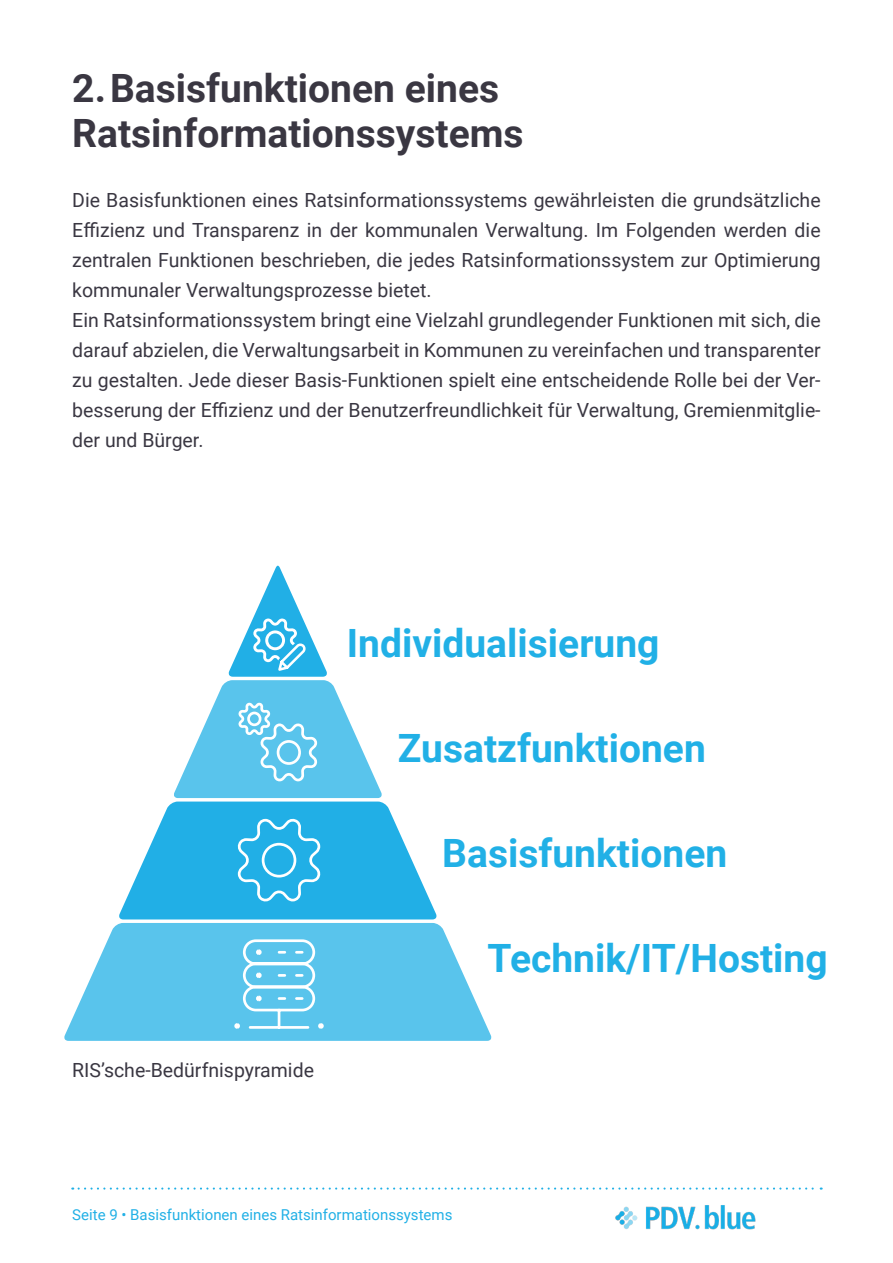
<style>
.page{position:relative;width:893px;height:1263px;background:#fff}
.page>*{position:absolute;margin:0;border:0;box-sizing:border-box;transform-origin:0 0}
.t1{font:700 39px "Roboto";color:#21b0e6}
.t2{font:700 39px/45px "Roboto";color:#3a3742}
.t3{font:19.5px/30px "Roboto";color:#3a3742}
.t4{font:15px "Roboto";color:#21b0e6}
</style>
<div class="page">
<img style="left:615px;top:1205px;width:141px;height:25px">
<svg style="left:79px;top:1187px;width:743px;height:2px"></svg>
<svg style="left:64px;top:926px;width:428px;height:115px"></svg>
<svg style="left:112px;top:565px;width:328px;height:465px"></svg>
<h1 class="t2" style="left:72px;top:64px;width:453px">2. Basisfunktionen eines<br>Ratsinformationssystems</h1>
<p class="t3" style="left:72px;top:185px;width:750px">Die Basisfunktionen eines Ratsinformationssystems gewährleisten die grundsätzliche Effizienz und Transparenz in der kommunalen Verwaltung. Im Folgenden werden die zentralen Funktionen beschrieben, die jedes Ratsinformationssystem zur Optimierung kommunaler Verwaltungsprozesse bietet.<br>Ein Ratsinformationssystem bringt eine Vielzahl grundlegender Funktionen mit sich, die darauf abzielen, die Verwaltungsarbeit in Kommunen zu vereinfachen und transparenter zu gestalten. Jede dieser Basis-Funktionen spielt eine entscheidende Rolle bei der Ver&shy;besserung der Effizienz und der Benutzerfreundlichkeit für Verwaltung, Gremienmitglie&shy;der und Bürger.</p>
<h1 class="t1" style="left:347px;top:616px;width:314px">Individualisierung</h1>
<h1 class="t1" style="left:398px;top:721px;width:309px">Zusatzfunktionen</h1>
<h1 class="t1" style="left:442px;top:826px;width:287px">Basisfunktionen</h1>
<p class="t3" style="left:72px;top:1055px;width:243px">RIS’sche-Bedürfnispyramide</p>
<h1 class="t1" style="left:488px;top:931px;width:342px">Technik/IT/Hosting</h1>
<p class="t4" style="left:72px;top:1204px;width:382px">Seite 9 • Basisfunktionen eines Ratsinformationssystems</p>
</div>
